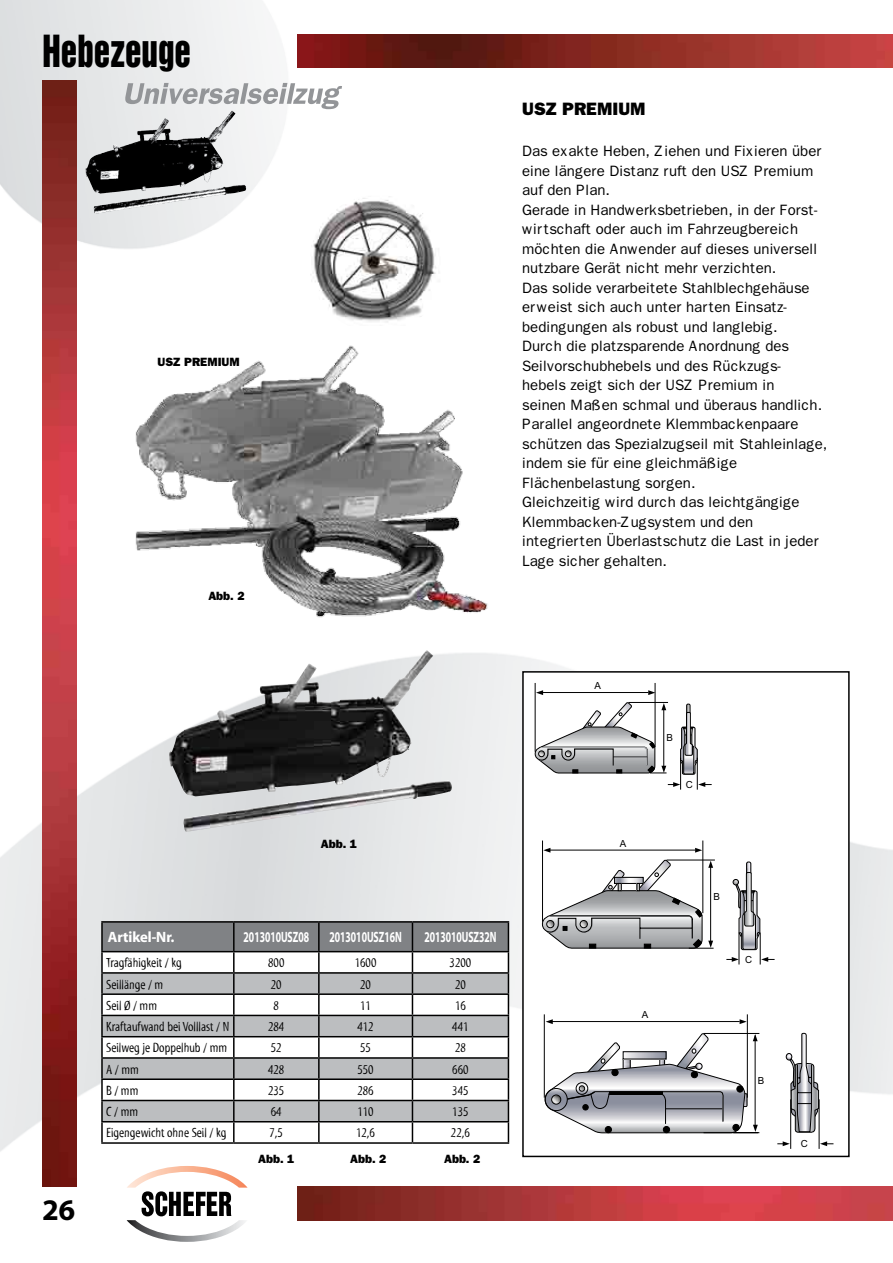
<style>
.page{position:relative;width:893px;height:1263px;background:#fff}
.page>*{position:absolute;margin:0;border:0;box-sizing:border-box;transform-origin:0 0}
.t1{font:40.5px "Helvetica Inserat";color:#000;scale:.82 1}
.t2{font:30px "Myriad Headline";color:#000}
.t3{font:800 18px "Franklin Gothic";color:#000}
.t4{font:15px/19.5px "Franklin Gothic";color:#000}
.t5{font:15px "Myriad Headline";color:#fff;scale:.66 1}
.t6{font:15px "Myriad Headline";color:#fff}
.t7{font:13.5px "Myriad Tilt";color:#000}
.t8{font:800 12px "Franklin Gothic";color:#000}
.t9{font:9.75px "Arial";color:#000}
</style>
<div class="page">
<img style="left:0;top:0;width:893px;height:1221px">
<img style="left:43px;top:81px;width:33px;height:1105px">
<img style="left:127px;top:1220px;width:121px;height:22px">
<svg style="left:142px;top:1191px;width:89px;height:25px"></svg>
<img style="left:127px;top:1166px;width:121px;height:21px">
<img style="left:169px;top:663px;width:243px;height:133px">
<svg style="left:125px;top:83px;width:217px;height:26px"></svg>
<div style="left:523px;top:672px;width:326px;height:484px;background:#fff"></div>
<svg style="left:786px;top:1033px;width:33px;height:100px"></svg>
<svg style="left:733px;top:862px;width:27px;height:88px"></svg>
<hr style="left:549px;top:1021px;width:191px;height:1px;background:#000">
<hr style="left:819px;top:1099px;width:1px;height:50px;background:#000">
<hr style="left:790px;top:1099px;width:1px;height:50px;background:#000">
<hr style="left:747px;top:1014px;width:1px;height:84px;background:#000">
<hr style="left:544px;top:1014px;width:1px;height:84px;background:#000">
<svg style="left:546px;top:1019px;width:7px;height:5px"></svg>
<svg style="left:740px;top:1019px;width:7px;height:5px"></svg>
<svg style="left:777px;top:1141px;width:13px;height:5px"></svg>
<svg style="left:820px;top:1141px;width:13px;height:5px"></svg>
<hr style="left:703px;top:1033px;width:56px;height:1px;background:#000">
<hr style="left:760px;top:932px;width:1px;height:32px;background:#000">
<hr style="left:739px;top:932px;width:1px;height:32px;background:#000">
<svg style="left:726px;top:957px;width:13px;height:5px"></svg>
<svg style="left:761px;top:957px;width:14px;height:5px"></svg>
<svg style="left:545px;top:1033px;width:213px;height:100px"></svg>
<hr style="left:703px;top:1132px;width:56px;height:1px;background:#000">
<hr style="left:667px;top:860px;width:48px;height:1px;background:#000">
<svg style="left:648px;top:690px;width:7px;height:5px"></svg>
<hr style="left:540px;top:692px;width:108px;height:1px;background:#000">
<hr style="left:655px;top:683px;width:1px;height:64px;background:#000">
<hr style="left:535px;top:683px;width:1px;height:69px;background:#000">
<svg style="left:536px;top:690px;width:7px;height:5px"></svg>
<svg style="left:535px;top:702px;width:179px;height:247px"></svg>
<div style="left:522px;top:671px;width:328px;height:486px;border:2px solid #000"></div>
<hr style="left:101px;top:921px;width:133px;height:2px;background:#000">
<hr style="left:234px;top:921px;width:85px;height:2px;background:#000">
<hr style="left:319px;top:921px;width:93px;height:2px;background:#000">
<hr style="left:412px;top:921px;width:97px;height:2px;background:#000">
<svg style="left:101px;top:922px;width:408px;height:220px"></svg>
<hr style="left:101px;top:1142px;width:133px;height:2px;background:#000">
<hr style="left:234px;top:1142px;width:85px;height:2px;background:#000">
<hr style="left:319px;top:1142px;width:93px;height:2px;background:#000">
<hr style="left:412px;top:1142px;width:97px;height:2px;background:#000">
<img style="left:309px;top:195px;width:137px;height:133px">
<img style="left:85px;top:118px;width:139px;height:76px">
<img style="left:298px;top:1186px;width:595px;height:34px">
<img style="left:298px;top:34px;width:595px;height:34px">
<img style="left:123px;top:340px;width:372px;height:284px">
<h1 class="t1" style="left:43px;top:27px;width:183px">Hebezeuge</h1>
<p class="t8" style="left:157px;top:354px;width:84px">USZ PREMIUM</p>
<p class="t8" style="left:208px;top:589px;width:38px">Abb. 2</p>
<p class="t3" style="left:522px;top:98px;width:125px">USZ PREMIUM</p>
<p class="t4" style="left:522px;top:141px;width:307px">Das exakte Heben, Ziehen und Fixieren über eine längere Distanz ruft den USZ Premium auf den Plan.<br>Gerade in Handwerksbetrieben, in der Forst&shy;wirtschaft oder auch im Fahrzeugbereich möchten die Anwender auf dieses universell nutzbare Gerät nicht mehr verzichten.<br>Das solide verarbeitete Stahlblechgehäuse erweist sich auch unter harten Einsatz&shy;bedingungen als robust und langlebig.<br>Durch die platzsparende Anordnung des Seilvorschubhebels und des Rückzugs&shy;hebels zeigt sich der USZ Premium in<br>seinen Maßen schmal und überaus handlich.<br>Parallel angeordnete Klemmbackenpaare schützen das Spezialzugseil mit Stahleinlage, indem sie für eine gleichmäßige Flächenbelastung sorgen.<br>Gleichzeitig wird durch das leichtgängige Klemmbacken-Zugsystem und den integrierten Überlastschutz die Last in jeder Lage sicher gehalten.</p>
<p class="t8" style="left:321px;top:837px;width:38px">Abb. 1</p>
<h2 class="t2" style="left:43px;top:1195px;width:34px">26</h2>
<p class="t6" style="left:108px;top:930px;width:68px">Artikel-Nr.</p>
<p class="t5" style="left:244px;top:930px;width:101px">2013010USZ08</p>
<p class="t5" style="left:330px;top:930px;width:111px">2013010USZ16N</p>
<p class="t5" style="left:424px;top:930px;width:111px">2013010USZ32N</p>
<p class="t7" style="left:106px;top:955px;width:77px">Tragfähigkeit / kg</p>
<p class="t7" style="left:268px;top:955px;width:18px">800</p>
<p class="t7" style="left:355px;top:955px;width:23px">1600</p>
<p class="t7" style="left:450px;top:955px;width:23px">3200</p>
<p class="t7" style="left:106px;top:977px;width:59px">Seillänge / m</p>
<p class="t7" style="left:271px;top:977px;width:12px">20</p>
<p class="t7" style="left:360px;top:977px;width:12px">20</p>
<p class="t7" style="left:455px;top:977px;width:12px">20</p>
<p class="t7" style="left:106px;top:998px;width:52px">Seil Ø / mm</p>
<p class="t7" style="left:274px;top:998px;width:7px">8</p>
<p class="t7" style="left:360px;top:998px;width:12px">11</p>
<p class="t7" style="left:455px;top:998px;width:12px">16</p>
<p class="t7" style="left:106px;top:1019px;width:125px">Kraftaufwand bei Volllast / N</p>
<p class="t7" style="left:268px;top:1019px;width:18px">284</p>
<p class="t7" style="left:357px;top:1019px;width:18px">412</p>
<p class="t7" style="left:452px;top:1019px;width:18px">441</p>
<p class="t7" style="left:106px;top:1040px;width:122px">Seilweg je Doppelhub / mm</p>
<p class="t7" style="left:271px;top:1040px;width:12px">52</p>
<p class="t7" style="left:360px;top:1040px;width:12px">55</p>
<p class="t7" style="left:455px;top:1040px;width:12px">28</p>
<p class="t7" style="left:106px;top:1062px;width:34px">A / mm</p>
<p class="t7" style="left:268px;top:1062px;width:18px">428</p>
<p class="t7" style="left:357px;top:1062px;width:18px">550</p>
<p class="t7" style="left:452px;top:1062px;width:18px">660</p>
<p class="t7" style="left:106px;top:1083px;width:34px">B / mm</p>
<p class="t7" style="left:268px;top:1083px;width:18px">235</p>
<p class="t7" style="left:357px;top:1083px;width:18px">286</p>
<p class="t7" style="left:452px;top:1083px;width:18px">345</p>
<p class="t7" style="left:106px;top:1104px;width:33px">C / mm</p>
<p class="t7" style="left:271px;top:1104px;width:12px">64</p>
<p class="t7" style="left:357px;top:1104px;width:18px">110</p>
<p class="t7" style="left:452px;top:1104px;width:18px">135</p>
<p class="t7" style="left:106px;top:1126px;width:122px">Eigengewicht ohne Seil / kg</p>
<p class="t7" style="left:270px;top:1126px;width:15px">7,5</p>
<p class="t7" style="left:356px;top:1126px;width:20px">12,6</p>
<p class="t7" style="left:451px;top:1126px;width:20px">22,6</p>
<p class="t8" style="left:258px;top:1152px;width:38px">Abb. 1</p>
<p class="t8" style="left:350px;top:1152px;width:38px">Abb. 2</p>
<p class="t8" style="left:444px;top:1152px;width:38px">Abb. 2</p>
<p class="t9" style="left:594px;top:680px;width:8px">A</p>
<p class="t9" style="left:620px;top:838px;width:8px">A</p>
<p class="t9" style="left:666px;top:732px;width:8px">B</p>
<p class="t9" style="left:686px;top:779px;width:9px">C</p>
<p class="t9" style="left:713px;top:891px;width:8px">B</p>
<p class="t9" style="left:642px;top:1008px;width:8px">A</p>
<p class="t9" style="left:745px;top:954px;width:9px">C</p>
<p class="t9" style="left:758px;top:1075px;width:8px">B</p>
<p class="t9" style="left:801px;top:1138px;width:9px">C</p>
</div>
